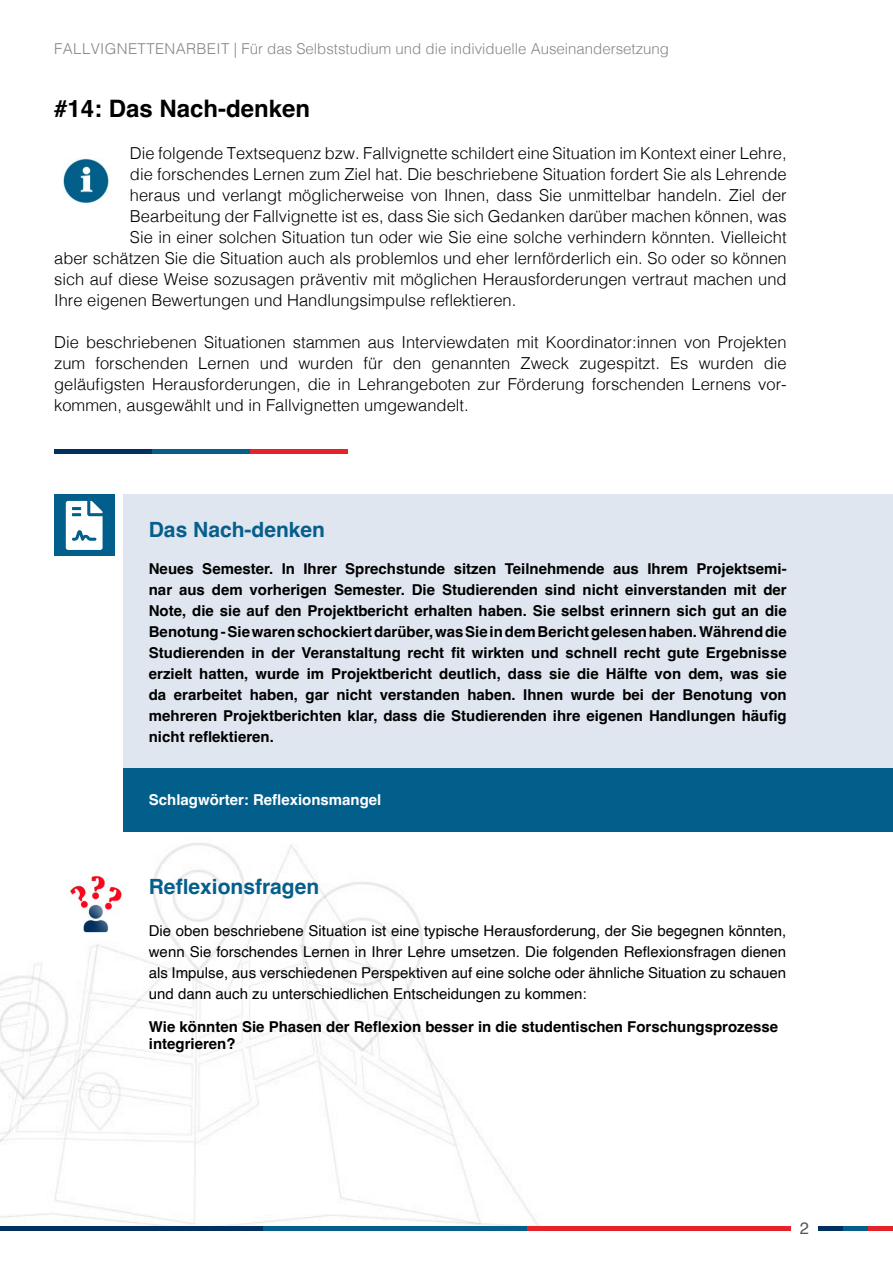
<style>
.page{position:relative;width:893px;height:1263px;background:#fff}
.page>*{position:absolute;margin:0;border:0;box-sizing:border-box;transform-origin:0 0}
.H2___Infotext{font:700 24px "Helvetica";color:#000}
.H2_Sub{font:700 21px "Helvetica";color:#065e8b}
.P_Head_bold_blauer_kasten{font:700 21px "Helvetica";color:#065e8b}
.p_Infotext{font:300 16.5px/21px "Helvetica";color:#000;text-align:justify}
.t1{font:16.5px "Helvetica";color:#575756}
.p_bold_blauer_kasten{font:700 15px/21px "Helvetica";color:#000;text-align:justify}
.p_copy{font:15px/21px "Helvetica";color:#000;text-align:justify}
.p_copy_bold{font:700 15px "Helvetica";color:#000}
.t2{font:300 15px "Helvetica";color:#878787}
.p_Metadaten{font:700 15px "Helvetica";color:#fff}
</style>
<div class="page">
<img style="left:0;top:831px;width:571px;height:400px">
<img style="left:63px;top:158px;width:46px;height:46px">
<hr style="left:54px;top:450px;width:98px;height:4px;background:#00305e">
<hr style="left:818px;top:1226px;width:25px;height:4px;background:#00305e">
<hr style="left:843px;top:1226px;width:26px;height:4px;background:#065e8b">
<hr style="left:869px;top:1226px;width:24px;height:4px;background:#e5232a">
<hr style="left:152px;top:450px;width:98px;height:4px;background:#065e8b">
<hr style="left:250px;top:450px;width:97px;height:4px;background:#e5232a">
<div style="left:54px;top:495px;width:60px;height:61px;background:#025f8b"></div>
<svg style="left:66px;top:501px;width:37px;height:49px;background:#d1e1e9"></svg>
<hr style="left:0;top:1226px;width:264px;height:4px;background:#00305e">
<hr style="left:264px;top:1226px;width:263px;height:4px;background:#065e8b">
<hr style="left:527px;top:1226px;width:264px;height:4px;background:#e5232a">
<div style="left:123px;top:495px;width:770px;height:273px;background:#dfe6ef"></div>
<div style="left:123px;top:768px;width:770px;height:63px;background:#025f8b"></div>
<img style="left:66px;top:873px;width:64px;height:65px">
<p class="t2" style="left:54px;top:36px;width:616px">FALLVIGNETTENARBEIT | Für das Selbststudium und die individuelle Auseinandersetzung</p>
<h2 class="H2___Infotext" style="left:54px;top:94px;width:258px">#14: Das Nach-denken</h2>
<p class="p_Infotext" style="left:130px;top:141px;width:658px">Die folgende Textsequenz bzw. Fallvignette schildert eine Situation im Kontext einer Lehre,</p>
<p class="p_Infotext" style="left:130px;top:162px;width:658px">die forschendes Lernen zum Ziel hat. Die beschriebene Situation fordert Sie als Lehrende</p>
<p class="p_Infotext" style="left:130px;top:183px;width:658px">heraus und verlangt möglicherweise von Ihnen, dass Sie unmittelbar handeln. Ziel der</p>
<p class="p_Infotext" style="left:130px;top:204px;width:658px">Bearbeitung der Fallvignette ist es, dass Sie sich Gedanken darüber machen können, was</p>
<p class="p_Infotext" style="left:130px;top:225px;width:658px">Sie in einer solchen Situation tun oder wie Sie eine solche verhindern könnten. Vielleicht</p>
<p class="p_Infotext" style="left:54px;top:246px;width:734px">aber schätzen Sie die Situation auch als problemlos und eher lernförderlich ein. So oder so können</p>
<p class="p_Infotext" style="left:54px;top:267px;width:734px">sich auf diese Weise sozusagen präventiv mit möglichen Herausforderungen vertraut machen und</p>
<p class="p_Infotext" style="left:54px;top:288px;width:464px">Ihre eigenen Bewertungen und Handlungsimpulse reflektieren.</p>
<p class="p_Infotext" style="left:54px;top:330px;width:734px">Die beschriebenen Situationen stammen aus Interviewdaten mit Koordinator:innen von Projekten zum forschenden Lernen und wurden für den genannten Zweck zugespitzt. Es wurden die geläufigsten Herausforderungen, die in Lehrangeboten zur Förderung forschenden Lernens vor&shy;kommen, ausgewählt und in Fallvignetten umgewandelt.</p>
<p class="P_Head_bold_blauer_kasten" style="left:149px;top:517px;width:178px">Das Nach-denken</p>
<p class="p_bold_blauer_kasten" style="left:149px;top:560px;width:639px">Neues Semester. In Ihrer Sprechstunde sitzen Teilnehmende aus Ihrem Projektsemi&shy;nar aus dem vorherigen Semester. Die Studierenden sind nicht einverstanden mit der Note, die sie auf den Projektbericht erhalten haben. Sie selbst erinnern sich gut an die Benotung - Sie waren schockiert darüber, was Sie in dem Bericht gelesen haben. Während die Studierenden in der Veranstaltung recht fit wirkten und schnell recht gute Ergebnisse erzielt hatten, wurde im Projektbericht deutlich, dass sie die Hälfte von dem, was sie da erarbeitet haben, gar nicht verstanden haben. Ihnen wurde bei der Benotung von mehreren Projektberichten klar, dass die Studierenden ihre eigenen Handlungen häufig nicht reflektieren.</p>
<p class="p_Metadaten" style="left:149px;top:791px;width:234px">Schlagwörter: Reflexionsmangel</p>
<h2 class="H2_Sub" style="left:149px;top:874px;width:172px">Reflexionsfragen</h2>
<p class="p_copy" style="left:149px;top:921px;width:639px">Die oben beschriebene Situation ist eine typische Herausforderung, der Sie begegnen könnten, wenn Sie forschendes Lernen in Ihrer Lehre umsetzen. Die folgenden Reflexionsfragen dienen als Impulse, aus verschiedenen Perspektiven auf eine solche oder ähnliche Situation zu schauen und dann auch zu unterschiedlichen Entscheidungen zu kommen:</p>
<p class="p_copy_bold" style="left:149px;top:1018px;width:631px">Wie könnten Sie Phasen der Reflexion besser in die studentischen Forschungsprozesse</p>
<p class="p_copy_bold" style="left:149px;top:1034px;width:88px">integrieren?</p>
<p class="t1" style="left:800px;top:1215px;width:11px">2</p>
</div>
